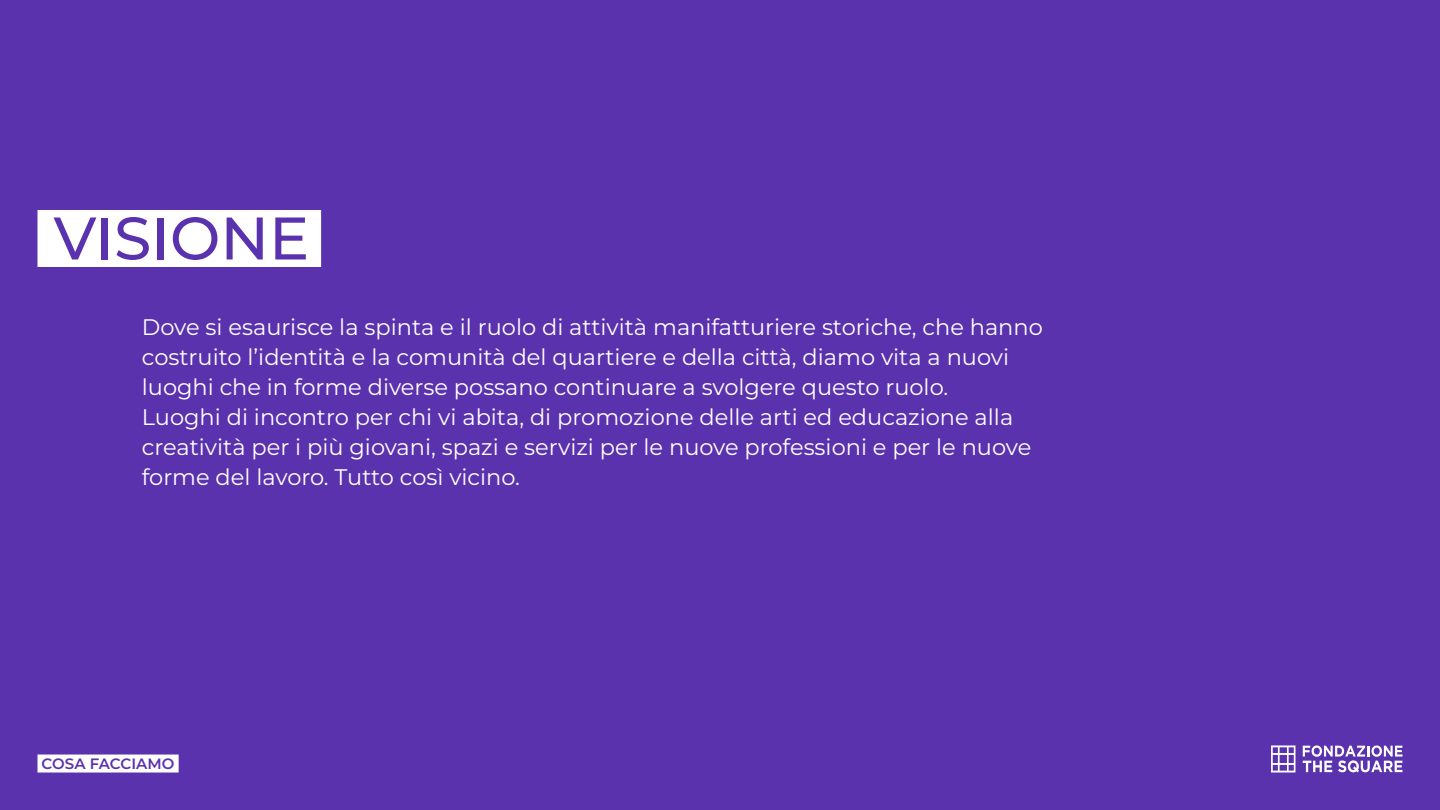
<style>
.page{position:relative;width:1440px;height:810px;background:#5b32ae}
.page>*{position:absolute;margin:0;border:0;box-sizing:border-box;transform-origin:0 0}
.t1{font:500 60px "Montserrat";color:#5b32ae}
.t2{font:22.5px/30px "Montserrat";color:#fff}
.t3{font:600 15px "Montserrat";color:#5b32ae}
</style>
<div class="page">
<div style="left:38px;top:755px;width:141px;height:18px;background:#fff"></div>
<svg style="left:1303px;top:745px;width:100px;height:27px"></svg>
<svg style="left:1271px;top:745px;width:24px;height:28px"></svg>
<div style="left:38px;top:210px;width:283px;height:57px;background:#fff"></div>
<h1 class="t1" style="left:54px;top:198px;width:257px">VISIONE</h1>
<p class="t2" style="left:142px;top:312px;width:902px">Dove si esaurisce la spinta e il ruolo di attività manifatturiere storiche, che hanno costruito l’identità e la comunità del quartiere e della città, diamo vita a nuovi luoghi che in forme diverse possano continuare a svolgere questo ruolo.<br>Luoghi di incontro per chi vi abita, di promozione delle arti ed educazione alla creatività per i più giovani, spazi e servizi per le nuove professioni e per le nuove forme del lavoro. Tutto così vicino.</p>
<p class="t3" style="left:42px;top:753px;width:134px">COSA FACCIAMO</p>
</div>
